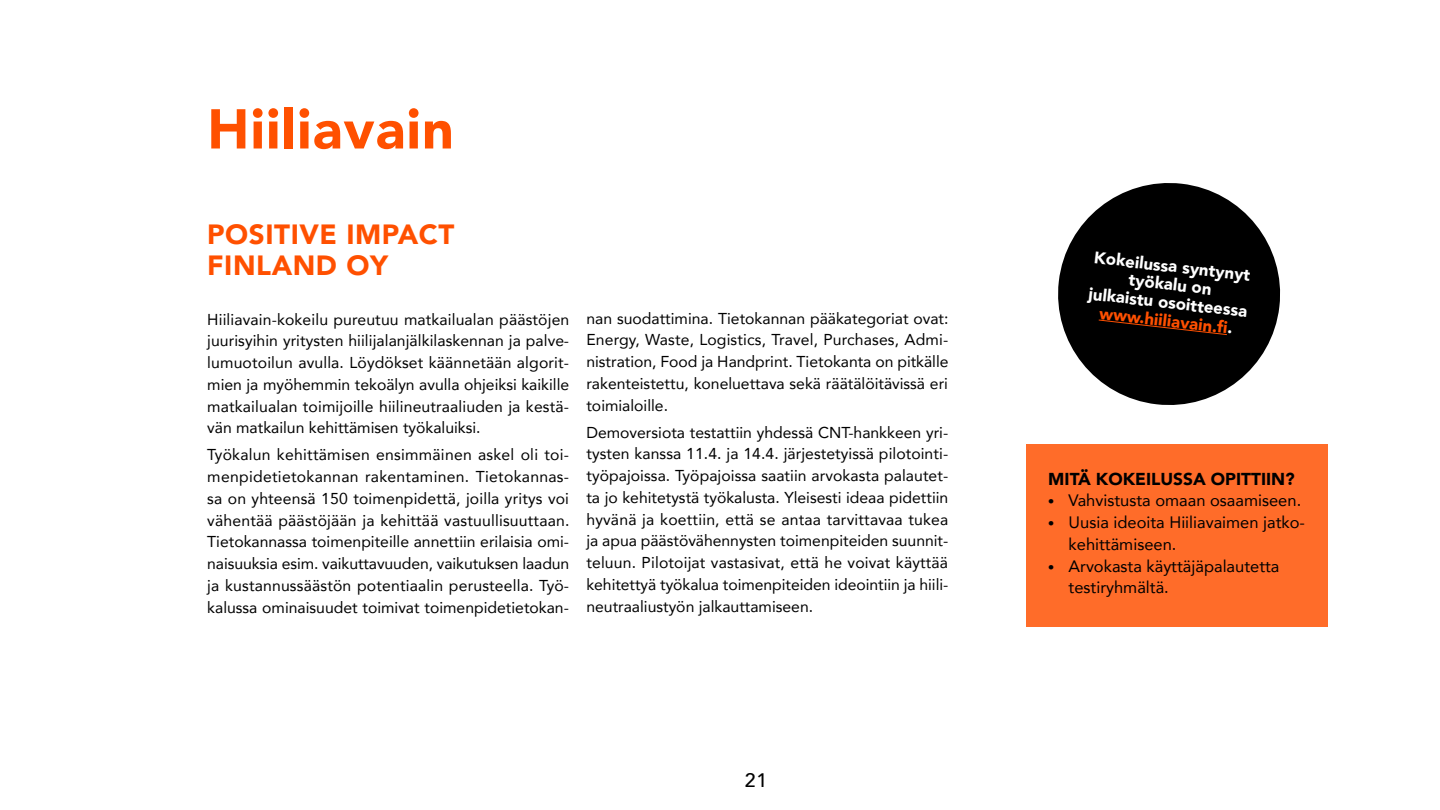
<style>
.page{position:relative;width:1440px;height:810px;background:#fff}
.page>*{position:absolute;margin:0;border:0;box-sizing:border-box;transform-origin:0 0}
.otsikko{font:900 55.5px "Avenir";letter-spacing:.02em;color:#ff5000}
.väliotsikko_iso_vers{font:900 27.75px/31.5px "Avenir";letter-spacing:.02em;color:#ff5000}
.t1{font:500 19.5px "Avenir";color:#000}
.väliotsikko_musta{font:900 17.25px "Avenir";color:#000}
.leipis_muut_kpl{font:900 16.73px/18.3px "Avenir";color:#fff;text-align:center}
.t2{font:16.5px/21.8px "Avenir";color:#000}
.leipis_muut_kpl-2{font:15.75px/21.8px "Avenir";color:#000;text-align:justify}
.s1{color:#ff5000}
.s2{font-family:"Helsinki Grotesk";font-weight:900}
</style>
<div class="page">
<div style="left:1026px;top:444px;width:302px;height:183px;background:#ff6c29"></div>
<svg style="left:1058px;top:183px;width:223px;height:222px;fill:#000"></svg>
<svg style="left:1098px;top:319px;width:130px;height:17px;background:#0e0400"></svg>
<p class="otsikko" style="left:207px;top:82px;width:248px">Hiiliavain</p>
<p class="väliotsikko_iso_vers" style="left:207px;top:217px;width:249px">POSITIVE IMPACT<br>FINLAND OY</p>
<p class="leipis_muut_kpl-2" style="left:207px;top:308px;width:364px">Hiiliavain-kokeilu pureutuu matkailualan päästöjen juurisyihin yritysten hiilijalanjälkilaskennan ja palve&shy;lumuotoilun avulla. Löydökset käännetään algorit&shy;mien ja myöhemmin tekoälyn avulla ohjeiksi kaikille matkailualan toimijoille hiilineutraaliuden ja kestä&shy;vän matkailun kehittämisen työkaluiksi.</p>
<p class="leipis_muut_kpl-2" style="left:207px;top:444px;width:364px">Työkalun kehittämisen ensimmäinen askel oli toi&shy;menpidetietokannan rakentaminen. Tietokannas&shy;sa on yhteensä 150 toimenpidettä, joilla yritys voi vähentää päästöjään ja kehittää vastuullisuuttaan.<br>Tietokannassa toimenpiteille annettiin erilaisia omi&shy;naisuuksia esim. vaikuttavuuden, vaikutuksen laadun ja kustannussäästön potentiaalin perusteella. Työ&shy;kalussa ominaisuudet toimivat toimenpidetietokan-</p>
<p class="leipis_muut_kpl-2" style="left:586px;top:307px;width:364px">nan suodattimina. Tietokannan pääkategoriat ovat:<br>Energy, Waste, Logistics, Travel, Purchases, Admi&shy;nistration, Food ja Handprint. Tietokanta on pitkälle rakenteistettu, koneluettava sekä räätälöitävissä eri toimialoille.</p>
<p class="leipis_muut_kpl-2" style="left:586px;top:421px;width:364px">Demoversiota testattiin yhdessä CNT-hankkeen yri&shy;tysten kanssa 11.4. ja 14.4. järjestetyissä pilotointi&shy;työpajoissa. Työpajoissa saatiin arvokasta palautet&shy;ta jo kehitetystä työkalusta. Yleisesti ideaa pidettiin hyvänä ja koettiin, että se antaa tarvittavaa tukea ja apua päästövähennysten toimenpiteiden suunnit&shy;teluun. Pilotoijat vastasivat, että he voivat käyttää kehitettyä työkalua toimenpiteiden ideointiin ja hiili&shy;neutraaliustyön jalkauttamiseen.</p>
<p class="t1" style="left:745px;top:763px;width:24px">21</p>
<p class="leipis_muut_kpl" style="left:1094px;top:248px;width:161px;rotate:6deg">Kokeilussa syntynyt työkalu on<br>julkaistu osoitteessa <span class="s1">www.hiiliavain.fi</span> .</p>
<p class="väliotsikko_musta" style="left:1048px;top:464px;width:248px">MITÄ KOKEILUSSA OPITTIIN?</p>
<p class="t2" style="left:1048px;top:489px;width:254px"><span class="s2">•</span> Vahvistusta omaan osaamiseen.</p>
<p class="t2" style="left:1069px;top:511px;width:238px;text-indent:-20px"><span class="s2">•</span> Uusia ideoita Hiiliavaimen jatko&shy;kehittämiseen.</p>
<p class="t2" style="left:1069px;top:554px;width:212px;text-indent:-20px"><span class="s2">•</span> Arvokasta käyttäjäpalautetta testiryhmältä.</p>
</div>
